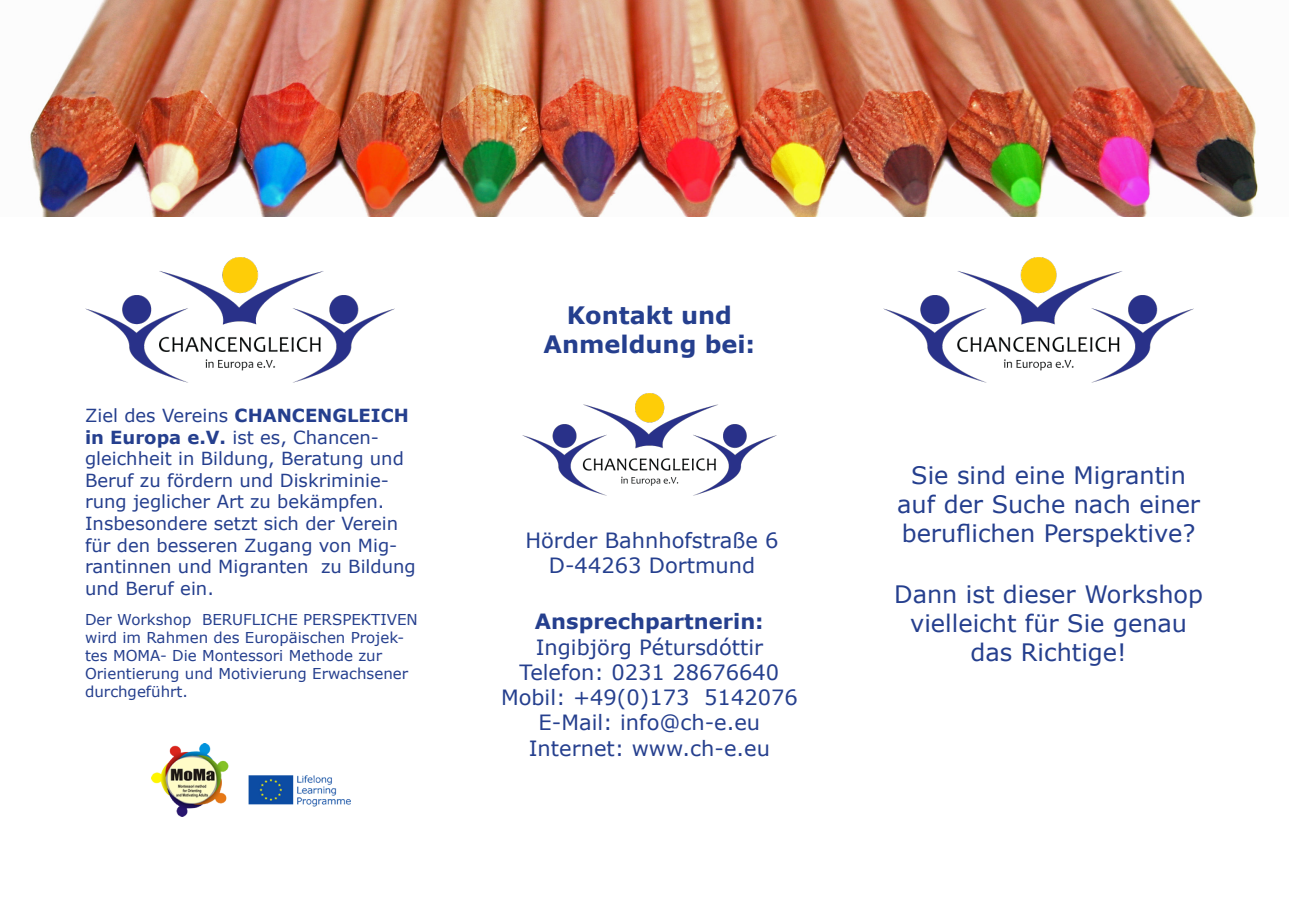
<style>
.page{position:relative;width:1289px;height:919px;background:#fff}
.page>*{position:absolute;margin:0;border:0;box-sizing:border-box;transform-origin:0 0}
.t1{font:24px/28.8px "Verdana";color:#253f8e;text-align:center}
.t2{font:700 24px "Verdana";color:#253f8e}
.t3{font:21px "Verdana";color:#253f8e}
.t4{font:700 21px "Verdana";color:#253f8e}
.t5{font:18px/21.6px "Verdana";color:#253f8e}
.t6{font:15px/18px "Verdana";color:#253f8e}
.s1{font-weight:700}
</style>
<div class="page">
<img style="left:30px;top:0;width:1228px;height:217px">
<img style="left:151px;top:743px;width:200px;height:73px">
<img style="left:522px;top:393px;width:254px;height:102px">
<img style="left:883px;top:257px;width:309px;height:125px">
<img style="left:85px;top:257px;width:309px;height:125px">
<p class="t5" style="left:85px;top:404px;width:325px">Ziel des Vereins <span class="s1">CHANCENGLEICH in Europa e.V.</span> ist es, Chancen&shy;gleichheit in Bildung, Beratung und</p>
<p class="t5" style="left:85px;top:469px;width:332px">Beruf zu fördern und Diskriminie&shy;rung jeglicher Art zu bekämpfen.<br>Insbesondere setzt sich der Verein für den besseren Zugang von Mig&shy;rantinnen und Migranten zu Bildung und Beruf ein.</p>
<p class="t6" style="left:85px;top:610px;width:334px">Der Workshop BERUFLICHE PERSPEKTIVEN wird im Rahmen des Europäischen Projek&shy;tes MOMA- Die Montessori Methode zur Orientierung und Motivierung Erwachsener durchgeführt.</p>
<p class="t2" style="left:566px;top:298px;width:167px">Kontakt und</p>
<p class="t2" style="left:543px;top:327px;width:213px">Anmeldung bei:</p>
<p class="t3" style="left:525px;top:525px;width:255px">Hörder Bahnhofstraße 6</p>
<p class="t3" style="left:549px;top:551px;width:208px">D-44263 Dortmund</p>
<p class="t4" style="left:535px;top:607px;width:230px">Ansprechpartnerin:</p>
<p class="t3" style="left:535px;top:632px;width:229px">Ingibjörg Pétursdóttir</p>
<p class="t3" style="left:519px;top:657px;width:261px">Telefon: 0231 28676640</p>
<p class="t3" style="left:501px;top:683px;width:298px">Mobil: +49(0)173 5142076</p>
<p class="t3" style="left:538px;top:708px;width:223px">E-Mail: info@ch-e.eu</p>
<p class="t3" style="left:529px;top:733px;width:243px">Internet: www.ch-e.eu</p>
<p class="t1" style="left:897px;top:461px;width:304px">Sie sind eine Migrantin auf der Suche nach einer beruflichen Perspektive?</p>
<p class="t1" style="left:894px;top:580px;width:310px">Dann ist dieser Workshop vielleicht für Sie genau das Richtige!</p>
</div>
